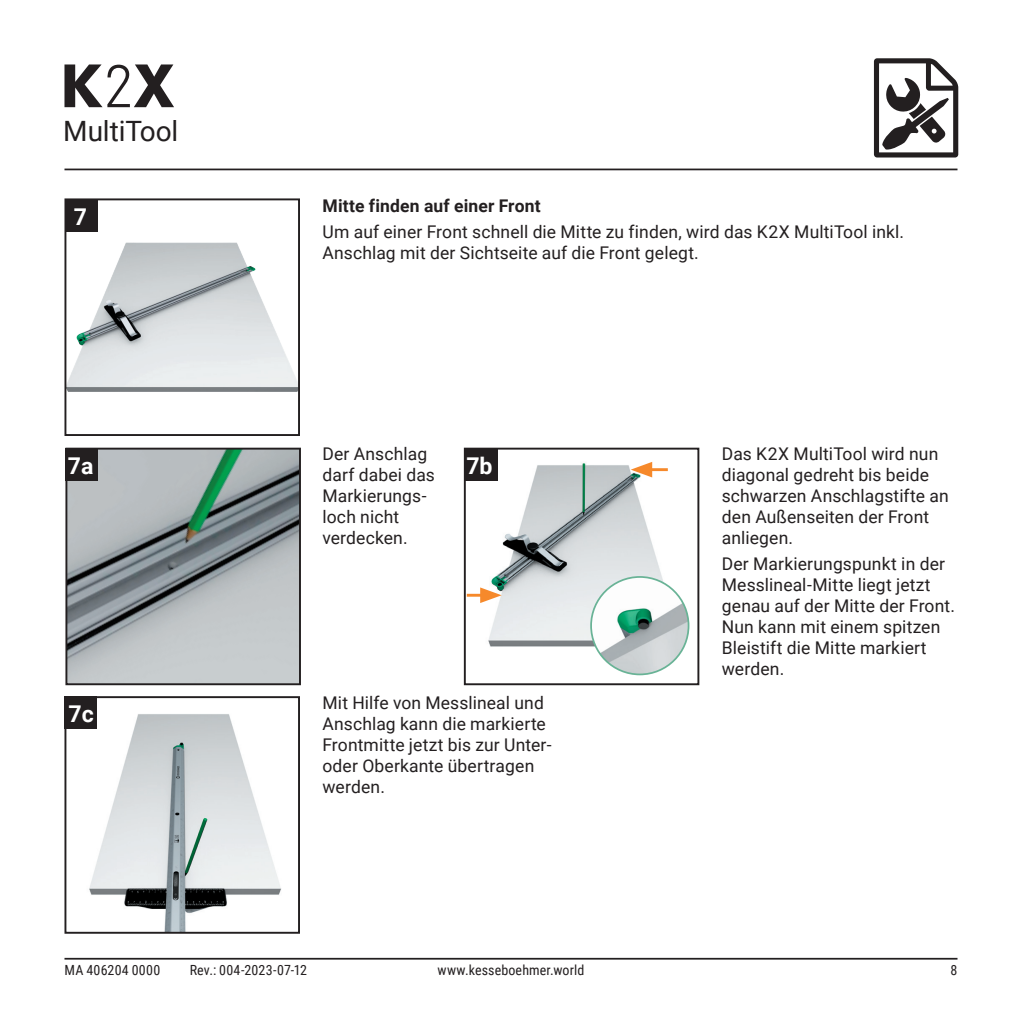
<style>
.page{position:relative;width:1022px;height:1022px;background:#fff}
.page>*{position:absolute;margin:0;border:0;box-sizing:border-box;transform-origin:0 0}
.t1{font:28px "Roboto";letter-spacing:-.005em;color:#231f20}
.t2{font:700 23.1px "Roboto";color:#fff}
.t3{font:17.5px/21px "Roboto";letter-spacing:.005em;color:#231f20}
.t4{font:700 17.5px "Roboto";letter-spacing:.01em;color:#231f20}
.t5{font:14px "Roboto Condensed";letter-spacing:.01em;color:#231f20}
</style>
<div class="page">
<hr style="left:64px;top:958px;width:893px;height:2px;background:#231f20">
<hr style="left:64px;top:169px;width:893px;height:1px;background:#231f20">
<svg style="left:64px;top:64px;width:110px;height:43px"></svg>
<svg style="left:874px;top:58px;width:84px;height:99px"></svg>
<img style="left:67px;top:243px;width:230px;height:149px">
<div style="left:64px;top:198px;width:236px;height:238px;border:2px solid #231f20"></div>
<img style="left:68px;top:451px;width:230px;height:231px">
<div style="left:65px;top:448px;width:236px;height:237px;border:2px solid #231f20"></div>
<div style="left:65px;top:199px;width:33px;height:33px;background:#231f20"></div>
<div style="left:66px;top:448px;width:32px;height:33px;background:#231f20"></div>
<img style="left:467px;top:462px;width:223px;height:214px">
<div style="left:464px;top:448px;width:235px;height:237px;border:2px solid #231f20"></div>
<div style="left:465px;top:449px;width:33px;height:32px;background:#231f20"></div>
<hr style="left:644px;top:468px;width:24px;height:3px;background:#f6892b">
<svg style="left:631px;top:462px;width:21px;height:15px"></svg>
<hr style="left:467px;top:594px;width:21px;height:3px;background:#f6892b">
<svg style="left:480px;top:587px;width:22px;height:16px"></svg>
<img style="left:89px;top:714px;width:192px;height:217px">
<div style="left:64px;top:696px;width:236px;height:238px;border:2px solid #231f20"></div>
<div style="left:65px;top:697px;width:32px;height:32px;background:#231f20"></div>
<img style="left:591px;top:577px;width:97px;height:97px;border-radius:49px">
<div style="left:590px;top:576px;width:99px;height:99px;border:2px solid #69b396;border-radius:50%"></div>
<h1 class="t1" style="left:63px;top:111px;width:117px">MultiTool</h1>
<h2 class="t2" style="left:74px;top:200px;width:15px">7</h2>
<p class="t4" style="left:322px;top:193px;width:220px">Mitte finden auf einer Front</p>
<p class="t3" style="left:322px;top:220px;width:583px">Um auf einer Front schnell die Mitte zu finden, wird das K2X MultiTool inkl.<br>Anschlag mit der Sichtseite auf die Front gelegt.</p>
<p class="t3" style="left:322px;top:443px;width:114px">Der Anschlag darf dabei das<br>Markierungs&shy;loch nicht verdecken.</p>
<h2 class="t2" style="left:68px;top:449px;width:27px">7a</h2>
<h2 class="t2" style="left:466px;top:449px;width:28px">7b</h2>
<h2 class="t2" style="left:68px;top:698px;width:27px">7c</h2>
<p class="t3" style="left:322px;top:691px;width:231px">Mit Hilfe von Messlineal und<br>Anschlag kann die markierte<br>Frontmitte jetzt bis zur Unter&shy;oder Oberkante übertragen werden.</p>
<p class="t3" style="left:722px;top:443px;width:228px">Das K2X MultiTool wird nun diagonal gedreht bis beide schwarzen Anschlagstifte an den Außenseiten der Front anliegen.</p>
<p class="t3" style="left:722px;top:553px;width:235px">Der Markierungspunkt in der<br>Messlineal-Mitte liegt jetzt genau auf der Mitte der Front.<br>Nun kann mit einem spitzen<br>Bleistift die Mitte markiert werden.</p>
<p class="t5" style="left:64px;top:960px;width:97px">MA 406204 0000</p>
<p class="t5" style="left:190px;top:960px;width:119px">Rev.: 004-2023-07-12</p>
<p class="t5" style="left:438px;top:960px;width:148px">www.kesseboehmer.world</p>
<p class="t5" style="left:950px;top:960px;width:8px">8</p>
</div>
